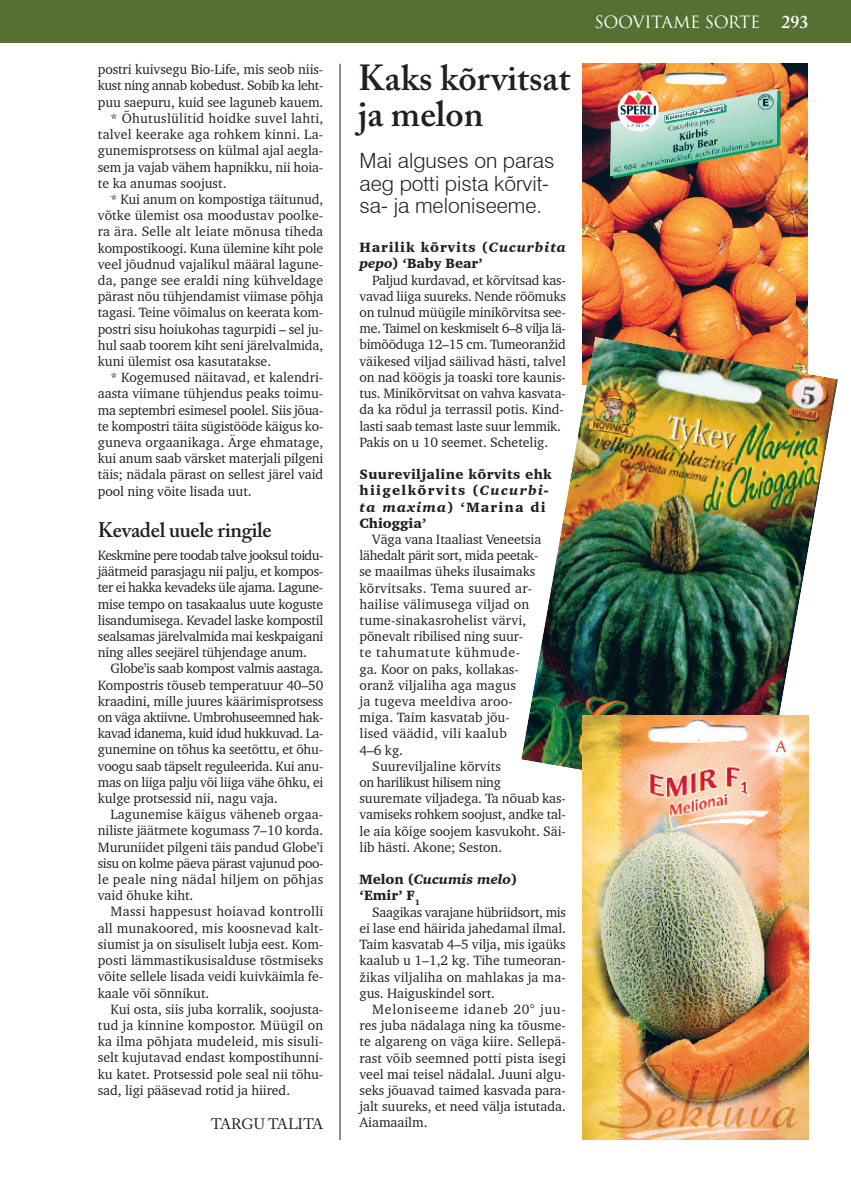
<style>
.page{position:relative;width:851px;height:1191px;background:#fff}
.page>*{position:absolute;margin:0;border:0;box-sizing:border-box;transform-origin:0 0}
.t1{font:600 36px/36px "Adobe Caslon Pro";color:#231f20}
.t2{font:300 21px/22.5px "Swiss 721 BT";color:#231f20}
.t3{font:600 21px "Adobe Caslon Pro";letter-spacing:-.015em;color:#231f20}
.t4{font:16.5px "Trajan Pro";letter-spacing:-.025em;color:#fff}
.t5{font:15px "Adobe Caslon Pro";letter-spacing:-.015em;color:#231f20}
.t6{font:13.8px/16.2px "Charter BT";letter-spacing:-.005em;color:#231f20;text-align:justify}
.t7{font:13.8px "Charter BT";letter-spacing:.015em;color:#231f20}
.t8{font:900 13.8px/16.2px "Charter BT";letter-spacing:.025em;color:#231f20}
.t9{font:13.8px "Charter BT";letter-spacing:.02em;color:#231f20}
.t10{font:13.8px "Charter BT";letter-spacing:-.025em;color:#231f20}
.t11{font:900 13.8px/16.2px "Charter BT";letter-spacing:.065em;color:#231f20}
.t12{font:13.8px "Charter BT";letter-spacing:-.03em;color:#231f20}
.t13{font:13.8px "Charter BT";letter-spacing:.035em;color:#231f20}
.s1{font-style:italic}
.s2{font-family:"Adobe Caslon Pro";font-weight:600;font-size:18px}
</style>
<div class="page">
<div style="left:0;top:0;width:850px;height:43px;background:#547032"></div>
<hr style="left:339px;top:64px;width:1px;height:1076px;background:#231f20">
<img style="left:583px;top:64px;width:224px;height:273px">
<img style="left:521px;top:337px;width:316px;height:465px">
<img style="left:583px;top:715px;width:225px;height:425px">
<p class="t6" style="left:98px;top:61px;width:227px">postri kuivsegu Bio-Life, mis seob niis-</p>
<p class="t12" style="left:98px;top:77px;width:227px">kust ning annab kobedust. Sobib ka leht-</p>
<p class="t6" style="left:98px;top:94px;width:227px">puu saepuru, kuid see laguneb kauem.</p>
<p class="t9" style="left:111px;top:110px;width:214px">* Õhutuslülitid hoidke suvel lahti,</p>
<p class="t7" style="left:98px;top:126px;width:227px">talvel keerake aga rohkem kinni. La-</p>
<p class="t6" style="left:98px;top:142px;width:227px">gunemisprotsess on külmal ajal aegla-</p>
<p class="t6" style="left:98px;top:158px;width:227px">sem ja vajab vähem hapnikku, nii hoia-</p>
<p class="t6" style="left:98px;top:175px;width:130px">te ka anumas soojust.</p>
<p class="t6" style="left:111px;top:191px;width:214px">* Kui anum on kompostiga täitunud,</p>
<p class="t6" style="left:98px;top:207px;width:227px">võtke ülemist osa moodustav poolke-</p>
<p class="t6" style="left:98px;top:223px;width:227px">ra ära. Selle alt leiate mõnusa tiheda</p>
<p class="t6" style="left:98px;top:239px;width:227px">kompostikoogi. Kuna ülemine kiht pole</p>
<p class="t6" style="left:98px;top:256px;width:227px">veel jõudnud vajalikul määral lagune-</p>
<p class="t6" style="left:98px;top:272px;width:227px">da, pange see eraldi ning kühveldage</p>
<p class="t6" style="left:98px;top:288px;width:227px">pärast nõu tühjendamist viimase põhja</p>
<p class="t6" style="left:98px;top:304px;width:227px">tagasi. Teine võimalus on keerata kom-</p>
<p class="t6" style="left:98px;top:320px;width:227px">postri sisu hoiukohas tagurpidi – sel ju-</p>
<p class="t6" style="left:98px;top:337px;width:227px">hul saab toorem kiht seni järelvalmida,</p>
<p class="t6" style="left:98px;top:353px;width:175px">kuni ülemist osa kasutatakse.</p>
<p class="t6" style="left:111px;top:369px;width:214px">* Kogemused näitavad, et kalendri-</p>
<p class="t6" style="left:98px;top:385px;width:227px">aasta viimane tühjendus peaks toimu-</p>
<p class="t6" style="left:98px;top:401px;width:227px">ma septembri esimesel poolel. Siis jõua-</p>
<p class="t6" style="left:98px;top:418px;width:227px">te kompostri täita sügistööde käigus ko-</p>
<p class="t6" style="left:98px;top:434px;width:227px">guneva orgaanikaga. Ärge ehmatage,</p>
<p class="t6" style="left:98px;top:450px;width:227px">kui anum saab värsket materjali pilgeni</p>
<p class="t6" style="left:98px;top:466px;width:227px">täis; nädala pärast on sellest järel vaid</p>
<p class="t6" style="left:98px;top:482px;width:155px">pool ning võite lisada uut.</p>
<h2 class="t3" style="left:98px;top:518px;width:175px">Kevadel uuele ringile</h2>
<p class="t6" style="left:98px;top:547px;width:227px">Keskmine pere toodab talve jooksul toidu&shy;jäätmeid parasjagu nii palju, et kompos&shy;ter ei hakka kevadeks üle ajama. Lagune&shy;mise tempo on tasakaalus uute koguste lisandumisega. Kevadel laske kompostil sealsamas järelvalmida mai keskpaigani ning alles seejärel tühjendage anum.</p>
<p class="t6" style="left:98px;top:660px;width:227px;text-indent:13px">Globe’is saab kompost valmis aastaga.<br>Kompostris tõuseb temperatuur 40–50 kraadini, mille juures käärimisprotsess on väga aktiivne. Umbrohuseemned hak&shy;kavad idanema, kuid idud hukkuvad. La&shy;gunemine on tõhus ka seetõttu, et õhu&shy;voogu saab täpselt reguleerida. Kui anu&shy;mas on liiga palju või liiga vähe õhku, ei kulge protsessid nii, nagu vaja.</p>
<p class="t6" style="left:98px;top:806px;width:227px;text-indent:13px">Lagunemise käigus väheneb orgaa&shy;niliste jäätmete kogumass 7–10 korda.<br>Muruniidet pilgeni täis pandud Globe’i sisu on kolme päeva pärast vajunud poo&shy;le peale ning nädal hiljem on põhjas vaid õhuke kiht.</p>
<p class="t6" style="left:98px;top:903px;width:227px;text-indent:13px">Massi happesust hoiavad kontrolli all munakoored, mis koosnevad kalt&shy;siumist ja on sisuliselt lubja eest. Kom&shy;posti lämmastikusisalduse tõstmiseks võite sellele lisada veidi kuivkäimla fe&shy;kaale või sõnnikut.</p>
<p class="t6" style="left:98px;top:1000px;width:227px;text-indent:13px">Kui osta, siis juba korralik, soojusta&shy;tud ja kinnine kompostor. Müügil on ka ilma põhjata mudeleid, mis sisuli&shy;selt kujutavad endast kompostihunni&shy;ku katet. Protsessid pole seal nii tõhu&shy;sad, ligi pääsevad rotid ja hiired.</p>
<p class="t5" style="left:211px;top:1115px;width:114px">TARGU TALITA</p>
<h1 class="t1" style="left:358px;top:60px;width:214px">Kaks kõrvitsat ja melon</h1>
<h2 class="t2" style="left:359px;top:149px;width:196px">Mai alguses on paras aeg potti pista kõrvit&shy;sa- ja meloniseeme.</h2>
<p class="t11" style="left:359px;top:239px;width:208px">Harilik kõrvits (<span class="s1">Cucurbita pepo</span>) ‘Baby Bear’</p>
<p class="t6" style="left:359px;top:271px;width:208px;text-align:left;text-indent:13px">Paljud kurdavad, et kõrvitsad kas&shy;vavad liiga suureks. Nende rõõmuks on tulnud müügile minikõrvitsa see&shy;me. Taimel on keskmiselt 6–8 vilja lä&shy;bimõõduga 12–15 cm. Tumeoranžid väikesed viljad säilivad hästi, talvel on nad köögis ja toaski tore kaunis&shy;tus. Minikõrvitsat on vahva kasvata&shy;da ka rõdul ja terrassil potis. Kind&shy;lasti saab temast laste suur lemmik.<br>Pakis on u 10 seemet. Schetelig.</p>
<p class="t8" style="left:359px;top:466px;width:194px">Suureviljaline kõrvits ehk hiigelkõrvits (<span class="s1">Cucurbi&shy;ta maxima</span>) ‘Marina di<br>Chioggia’</p>
<p class="t6" style="left:372px;top:531px;width:170px">Väga vana Itaaliast Veneetsia</p>
<p class="t10" style="left:359px;top:547px;width:180px">lähedalt pärit sort, mida peetak-</p>
<p class="t6" style="left:359px;top:563px;width:177px">se maailmas üheks ilusaimaks</p>
<p class="t9" style="left:359px;top:579px;width:174px">kõrvitsaks. Tema suured ar-</p>
<p class="t6" style="left:359px;top:595px;width:171px">hailise välimusega viljad on</p>
<p class="t7" style="left:359px;top:611px;width:168px">tume-sinakasrohelist värvi,</p>
<p class="t6" style="left:359px;top:628px;width:165px">põnevalt ribilised ning suur-</p>
<p class="t13" style="left:359px;top:644px;width:162px">te tahumatute kühmude-</p>
<p class="t6" style="left:359px;top:660px;width:161px">ga. Koor on paks, kollakas-</p>
<p class="t6" style="left:359px;top:676px;width:158px">oranž viljaliha aga magus</p>
<p class="t7" style="left:359px;top:692px;width:155px">ja tugeva meeldiva aroo-</p>
<p class="t6" style="left:359px;top:709px;width:152px">miga. Taim kasvatab jõu-</p>
<p class="t7" style="left:359px;top:725px;width:149px">lised väädid, vili kaalub</p>
<p class="t6" style="left:359px;top:741px;width:45px">4–6 kg.</p>
<p class="t6" style="left:372px;top:757px;width:130px">Suureviljaline kõrvits</p>
<p class="t10" style="left:359px;top:773px;width:143px">on harilikust hilisem ning</p>
<p class="t6" style="left:359px;top:790px;width:208px">suuremate viljadega. Ta nõuab kas-</p>
<p class="t6" style="left:359px;top:806px;width:208px">vamiseks rohkem soojust, andke tal-</p>
<p class="t6" style="left:359px;top:822px;width:208px">le aia kõige soojem kasvukoht. Säi-</p>
<p class="t6" style="left:359px;top:838px;width:144px">lib hästi. Akone; Seston.</p>
<p class="t8" style="left:359px;top:871px;width:159px">Melon (<span class="s1">Cucumis melo</span>) ‘Emir’ F<sub>1</sub></p>
<p class="t6" style="left:359px;top:903px;width:208px;text-indent:13px">Saagikas varajane hübriidsort, mis ei lase end häirida jahedamal ilmal.<br>Taim kasvatab 4–5 vilja, mis igaüks kaalub u 1–1,2 kg. Tihe tumeoran&shy;žikas viljaliha on mahlakas ja ma&shy;gus. Haiguskindel sort.</p>
<p class="t6" style="left:359px;top:1000px;width:208px;text-indent:13px">Meloniseeme idaneb 20° juu&shy;res juba nädalaga ning ka tõusme&shy;te algareng on väga kiire. Sellepä&shy;rast võib seemned potti pista isegi veel mai teisel nädalal. Juuni algu&shy;seks jõuavad taimed kasvada para&shy;jalt suureks, et need välja istutada.<br>Aiamaailm.</p>
<p class="t4" style="left:594px;top:12px;width:215px">SOOVITAME SORTE <span class="s2">293</span></p>
</div>
